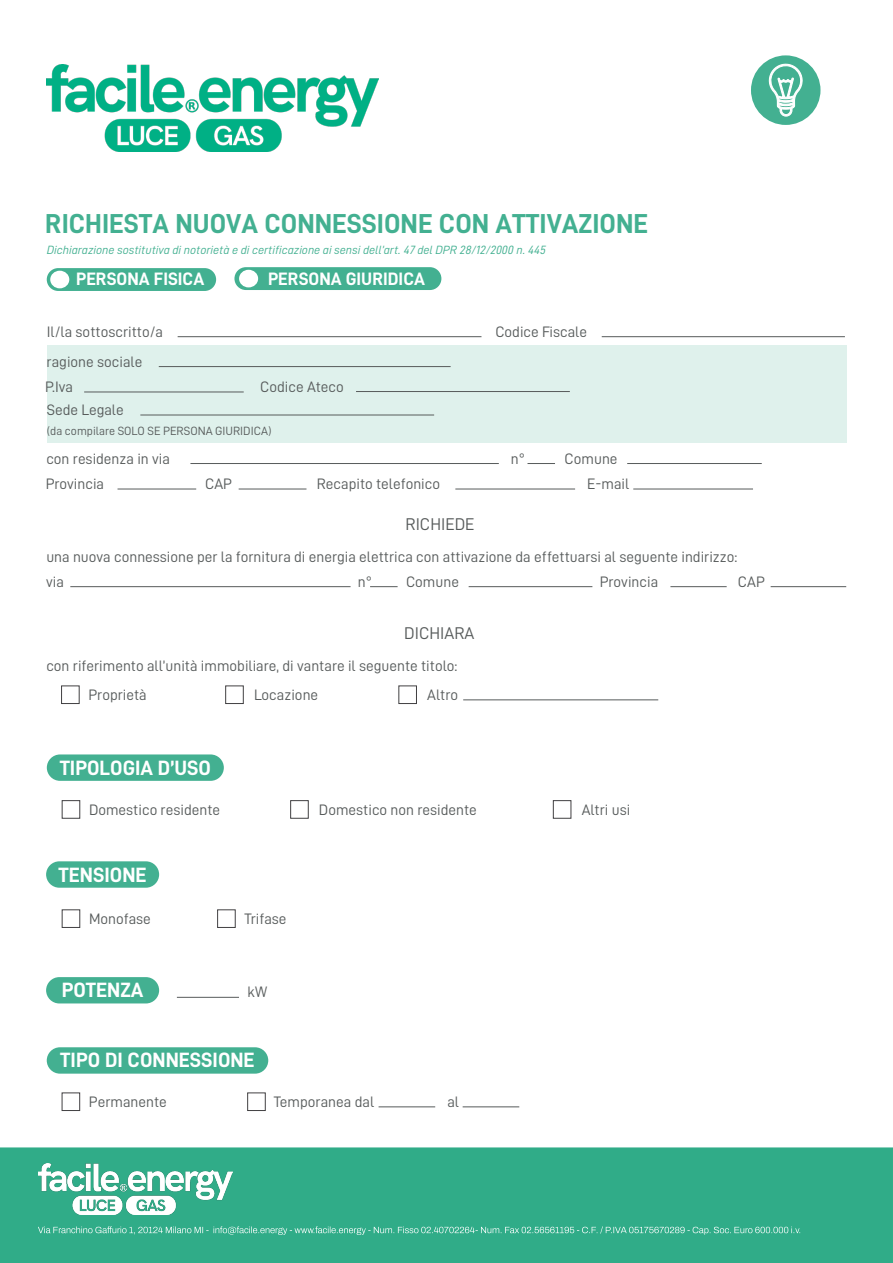
<style>
.page{position:relative;width:893px;height:1263px;background:#fff}
.page>*{position:absolute;margin:0;border:0;box-sizing:border-box;transform-origin:0 0}
.t1{font:27.45px "D DIN Bold";color:#43b091}
.t2{font:20.7px "D DIN Bold";color:#fff}
.t3{font:18px "D DIN Bold";color:#fff}
.t4{font:17.1px "D DIN";color:#575b5b}
.t5{font:15.15px/25.3px "D DIN";color:#575b5b}
.t6{font:12px "D DIN Italic";color:#43b091}
.t7{font:12px "D DIN";color:#575b5b}
</style>
<div class="page">
<div style="left:47px;top:345px;width:799px;height:98px;background:#dff1ec"></div>
<div style="left:61px;top:685px;width:19px;height:19px;border:1px solid #414042"></div>
<div style="left:225px;top:685px;width:19px;height:19px;border:1px solid #414042"></div>
<div style="left:398px;top:685px;width:19px;height:19px;border:1px solid #414042"></div>
<hr style="left:463px;top:700px;width:195px;height:1px;background:#575b5b">
<hr style="left:178px;top:336px;width:303px;height:1px;background:#575b5b">
<hr style="left:602px;top:336px;width:243px;height:1px;background:#575b5b">
<hr style="left:84px;top:392px;width:160px;height:1px;background:#575b5b">
<hr style="left:627px;top:463px;width:135px;height:1px;background:#575b5b">
<hr style="left:159px;top:366px;width:292px;height:1px;background:#575b5b">
<hr style="left:356px;top:391px;width:214px;height:1px;background:#575b5b">
<hr style="left:140px;top:415px;width:294px;height:1px;background:#575b5b">
<hr style="left:190px;top:463px;width:309px;height:1px;background:#575b5b">
<svg style="left:527px;top:463px;width:28px;height:1px"></svg>
<hr style="left:118px;top:489px;width:78px;height:1px;background:#575b5b">
<hr style="left:239px;top:489px;width:67px;height:1px;background:#575b5b">
<div style="left:751px;top:55px;width:69px;height:70px;background:#43b091;border-radius:50%"></div>
<svg style="left:768px;top:63px;width:35px;height:54px"></svg>
<hr style="left:70px;top:586px;width:281px;height:1px;background:#575b5b">
<hr style="left:469px;top:586px;width:123px;height:1px;background:#575b5b">
<svg style="left:370px;top:586px;width:28px;height:1px"></svg>
<hr style="left:670px;top:586px;width:57px;height:1px;background:#575b5b">
<hr style="left:771px;top:586px;width:75px;height:1px;background:#575b5b">
<div style="left:62px;top:800px;width:18px;height:19px;border:1px solid #414042"></div>
<div style="left:290px;top:800px;width:19px;height:19px;border:1px solid #414042"></div>
<div style="left:553px;top:800px;width:18px;height:19px;border:1px solid #414042"></div>
<div style="left:62px;top:909px;width:18px;height:19px;border:1px solid #414042"></div>
<div style="left:217px;top:909px;width:19px;height:19px;border:1px solid #414042"></div>
<hr style="left:177px;top:997px;width:62px;height:1px;background:#575b5b">
<div style="left:62px;top:1092px;width:18px;height:19px;border:1px solid #414042"></div>
<div style="left:247px;top:1092px;width:19px;height:19px;border:1px solid #414042"></div>
<hr style="left:379px;top:1106px;width:56px;height:1px;background:#575b5b">
<hr style="left:463px;top:1106px;width:56px;height:1px;background:#575b5b">
<hr style="left:455px;top:489px;width:120px;height:1px;background:#575b5b">
<hr style="left:633px;top:489px;width:120px;height:1px;background:#575b5b">
<img style="left:47px;top:64px;width:331px;height:87px">
<div style="left:234px;top:267px;width:207px;height:23px;background:#43b091;border-radius:11px"></div>
<div style="left:47px;top:268px;width:169px;height:23px;background:#43b091;border-radius:11px"></div>
<div style="left:50px;top:271px;width:19px;height:17px;background:#fff;border-radius:50%"></div>
<div style="left:239px;top:270px;width:19px;height:17px;background:#fff;border-radius:50%"></div>
<div style="left:47px;top:754px;width:177px;height:27px;background:#43b091;border-radius:13px"></div>
<div style="left:46px;top:861px;width:113px;height:27px;background:#43b091;border-radius:13px"></div>
<div style="left:46px;top:977px;width:113px;height:26px;background:#43b091;border-radius:13px"></div>
<div style="left:47px;top:1047px;width:221px;height:27px;background:#43b091;border-radius:13px"></div>
<div style="left:0;top:1147px;width:893px;height:116px;background:#30ac88"></div>
<img style="left:39px;top:1163px;width:193px;height:51px">
<svg style="left:38px;top:1226px;width:762px;height:9px;background:#54ba9c"></svg>
<h1 class="t1" style="left:45px;top:209px;width:604px">RICHIESTA NUOVA CONNESSIONE CON ATTIVAZIONE</h1>
<p class="t6" style="left:47px;top:243px;width:501px">Dichiarazione sostitutiva di notorietà e di certificazione ai sensi dell’art. 47 del DPR 28/12/2000 n. 445</p>
<p class="t3" style="left:76px;top:269px;width:130px">PERSONA FISICA</p>
<p class="t3" style="left:268px;top:269px;width:158px">PERSONA GIURIDICA</p>
<p class="t5" style="left:47px;top:319px;width:118px">Il/la sottoscritto/a</p>
<p class="t5" style="left:495px;top:319px;width:93px">Codice Fiscale</p>
<p class="t5" style="left:45px;top:348px;width:99px">ragione sociale<br>P.Iva</p>
<p class="t5" style="left:260px;top:374px;width:85px">Codice Ateco</p>
<p class="t5" style="left:47px;top:397px;width:78px">Sede Legale</p>
<p class="t5" style="left:46px;top:445px;width:125px">con residenza in via</p>
<p class="t5" style="left:511px;top:445px;width:16px">n°</p>
<p class="t5" style="left:565px;top:445px;width:54px">Comune</p>
<p class="t5" style="left:46px;top:471px;width:60px">Provincia</p>
<p class="t5" style="left:205px;top:471px;width:28px">CAP</p>
<p class="t7" style="left:47px;top:424px;width:226px">(da compilare SOLO SE PERSONA GIURIDICA)</p>
<p class="t5" style="left:317px;top:471px;width:125px">Recapito telefonico</p>
<p class="t5" style="left:587px;top:471px;width:44px">E-mail</p>
<p class="t4" style="left:405px;top:515px;width:71px">RICHIEDE</p>
<p class="t5" style="left:46px;top:544px;width:693px">una nuova connessione per la fornitura di energia elettrica con attivazione da effettuarsi al seguente indirizzo:</p>
<p class="t5" style="left:46px;top:568px;width:19px">via</p>
<p class="t5" style="left:358px;top:568px;width:16px">n°</p>
<p class="t5" style="left:406px;top:568px;width:54px">Comune</p>
<p class="t5" style="left:600px;top:568px;width:60px">Provincia</p>
<p class="t5" style="left:738px;top:568px;width:28px">CAP</p>
<p class="t4" style="left:404px;top:623px;width:72px">DICHIARA</p>
<p class="t5" style="left:46px;top:653px;width:413px">con riferimento all’unità immobiliare, di vantare il seguente titolo:</p>
<p class="t5" style="left:88px;top:682px;width:60px">Proprietà</p>
<p class="t5" style="left:254px;top:682px;width:66px">Locazione</p>
<p class="t5" style="left:427px;top:682px;width:32px">Altro</p>
<h2 class="t2" style="left:60px;top:756px;width:153px">TIPOLOGIA D’USO</h2>
<p class="t5" style="left:89px;top:796px;width:133px">Domestico residente</p>
<p class="t5" style="left:319px;top:796px;width:159px">Domestico non residente</p>
<p class="t5" style="left:582px;top:796px;width:50px">Altri usi</p>
<h2 class="t2" style="left:59px;top:863px;width:89px">TENSIONE</h2>
<p class="t5" style="left:89px;top:906px;width:63px">Monofase</p>
<p class="t5" style="left:244px;top:906px;width:44px">Trifase</p>
<h2 class="t2" style="left:62px;top:979px;width:83px">POTENZA</h2>
<p class="t5" style="left:248px;top:979px;width:21px">kW</p>
<h2 class="t2" style="left:60px;top:1049px;width:196px">TIPO DI CONNESSIONE</h2>
<p class="t5" style="left:89px;top:1089px;width:79px">Permanente</p>
<p class="t5" style="left:274px;top:1089px;width:102px">Temporanea dal</p>
<p class="t5" style="left:447px;top:1089px;width:13px">al</p>
</div>
